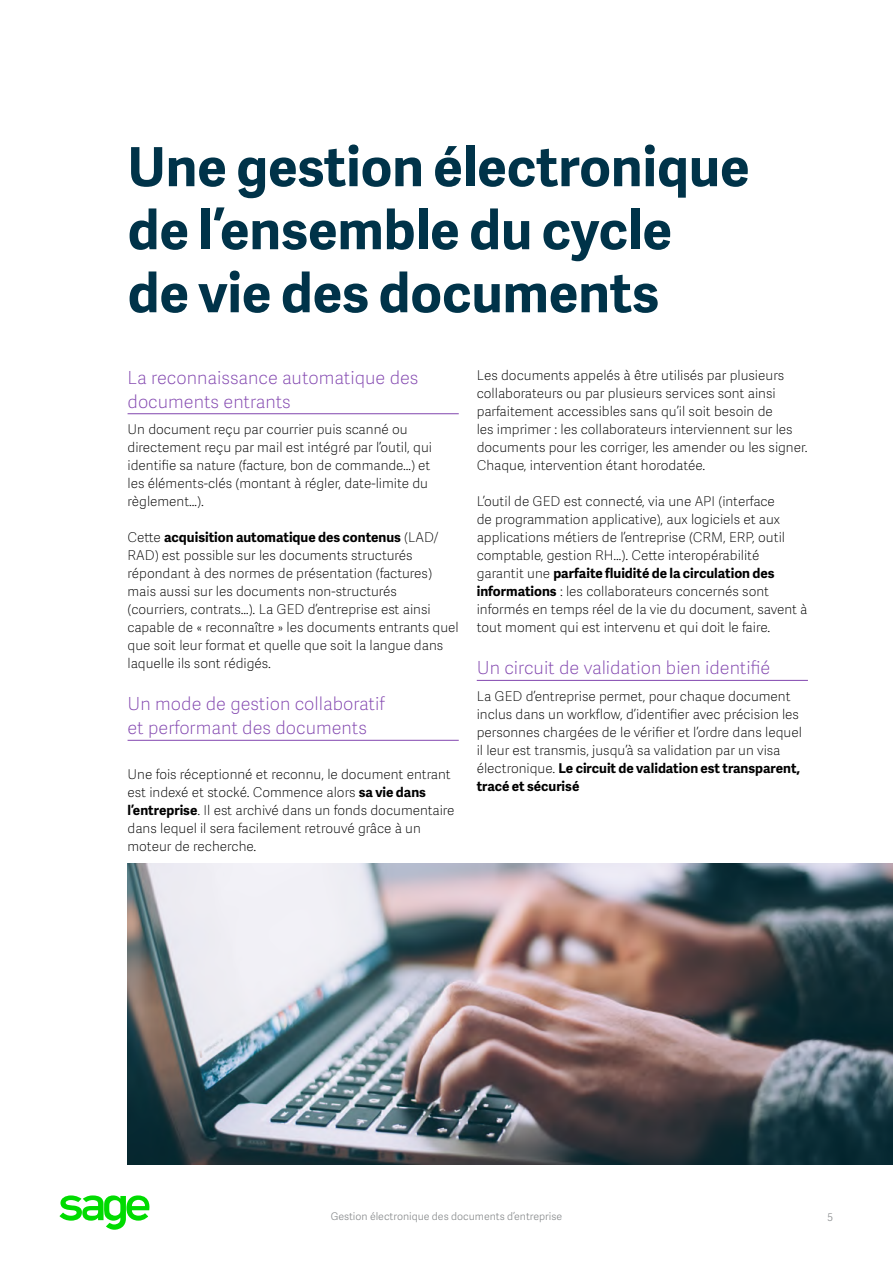
<style>
.page{position:relative;width:893px;height:1263px;background:#fff}
.page>*{position:absolute;margin:0;border:0;box-sizing:border-box;transform-origin:0 0}
.t1{font:700 54px/63px "Adelle Sans SAGE";color:#003349}
.t2{font:18px/24px "Adelle Sans SAGE Th";color:#8246af}
.t3{font:13.5px/18px "Adelle Sans SAGE Th";color:#000}
.t4{font:700 13.5px/18px "Adelle Sans SAGE";color:#000}
.t5{font:10.5px "Adelle Sans SAGE Lt";color:#888b8d}
.s1{font-family:"Adelle Sans SAGE Th";font-weight:400}
.s2{font-family:"Adelle Sans SAGE";font-weight:700}
</style>
<div class="page">
<svg style="left:59px;top:1195px;width:91px;height:35px"></svg>
<hr style="left:128px;top:413px;width:331px;height:1px;background:#8246af">
<hr style="left:128px;top:740px;width:331px;height:1px;background:#8246af">
<hr style="left:477px;top:680px;width:331px;height:1px;background:#8246af">
<img style="left:128px;top:864px;width:765px;height:300px">
<h1 class="t1" style="left:128px;top:133px;width:623px">Une gestion électronique de l’ensemble du cycle<br>de vie des documents</h1>
<h2 class="t2" style="left:128px;top:365px;width:292px">La reconnaissance automatique des documents entrants</h2>
<p class="t3" style="left:128px;top:420px;width:306px">Un document reçu par courrier puis scanné ou directement reçu par mail est intégré par l’outil, qui identifie sa nature (facture, bon de commande…) et les éléments-clés (montant à régler, date-limite du règlement…).</p>
<p class="t4" style="left:128px;top:528px;width:312px"><span class="s1">Cette</span> acquisition automatique des contenus <span class="s1">(LAD/</span></p>
<p class="t3" style="left:128px;top:546px;width:333px">RAD) est possible sur les documents structurés répondant à des normes de présentation (factures) mais aussi sur les documents non-structurés (courriers, contrats…). La GED d’entreprise est ainsi capable de « reconnaître » les documents entrants quel que soit leur format et quelle que soit la langue dans laquelle ils sont rédigés.</p>
<h2 class="t2" style="left:128px;top:691px;width:259px">Un mode de gestion collaboratif et performant des documents</h2>
<p class="t3" style="left:128px;top:764px;width:328px">Une fois réceptionné et reconnu, le document entrant est indexé et stocké. Commence alors <span class="s2">sa vie dans l’entreprise</span>. Il est archivé dans un fonds documentaire dans lequel il sera facilement retrouvé grâce à un moteur de recherche.</p>
<p class="t3" style="left:477px;top:366px;width:332px">Les documents appelés à être utilisés par plusieurs collaborateurs ou par plusieurs services sont ainsi parfaitement accessibles sans qu’il soit besoin de<br>les imprimer : les collaborateurs interviennent sur les documents pour les corriger, les amender ou les signer.<br>Chaque, intervention étant horodatée.</p>
<p class="t3" style="left:477px;top:492px;width:310px">L’outil de GED est connecté, via une API (interface de programmation applicative), aux logiciels et aux applications métiers de l’entreprise (CRM, ERP, outil comptable, gestion RH…). Cette interopérabilité</p>
<p class="t4" style="left:477px;top:564px;width:299px"><span class="s1">garantit une</span> parfaite fluidité de la circulation des</p>
<p class="t3" style="left:477px;top:582px;width:332px"><span class="s2">informations</span> : les collaborateurs concernés sont informés en temps réel de la vie du document, savent à tout moment qui est intervenu et qui doit le faire.</p>
<h2 class="t2" style="left:477px;top:655px;width:295px">Un circuit de validation bien identifié</h2>
<p class="t3" style="left:477px;top:686px;width:327px">La GED d’entreprise permet, pour chaque document inclus dans un workflow, d’identifier avec précision les personnes chargées de le vérifier et l’ordre dans lequel il leur est transmis, jusqu’à sa validation par un visa</p>
<p class="t4" style="left:477px;top:758px;width:325px"><span class="s1">électronique.</span> Le circuit de validation est transparent, tracé et sécurisé</p>
<p class="t5" style="left:331px;top:1209px;width:233px">Gestion électronique des documents d’entreprise</p>
<p class="t5" style="left:828px;top:1209px;width:7px">5</p>
</div>
